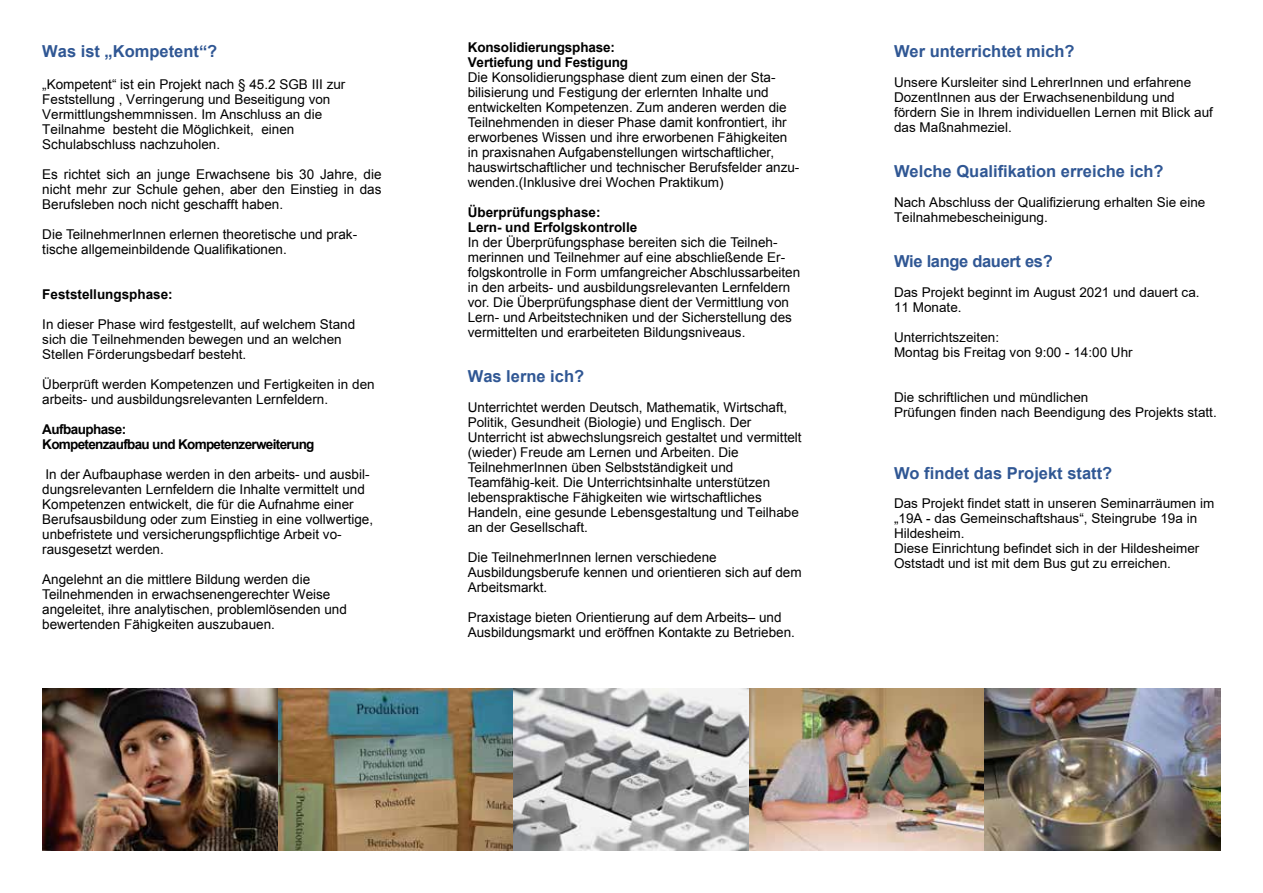
<style>
.page{position:relative;width:1263px;height:893px;background:#fff}
.page>*{position:absolute;margin:0;border:0;box-sizing:border-box;transform-origin:0 0}
.t1{font:700 16.5px "Arial";color:#305794}
.t2{font:700 16.5px "Arial";letter-spacing:-.02em;color:#305794}
.t3{font:13.5px/15px "Arial";color:#000}
.t4{font:700 13.5px/15px "Arial";letter-spacing:-.01em;color:#000}
.t5{font:700 13.5px/15px "Arial";letter-spacing:-.05em;color:#000}
</style>
<div class="page">
<img style="left:43px;top:689px;width:1177px;height:161px">
<p class="t1" style="left:42px;top:40px;width:177px">Was ist „Kompetent“?</p>
<p class="t3" style="left:42px;top:76px;width:305px">„Kompetent“ ist ein Projekt nach § 45.2 SGB III zur Feststellung , Verringerung und Beseitigung von Vermittlungshemmnissen. Im Anschluss an die Teilnahme besteht die Möglichkeit, einen Schulabschluss nachzuholen.</p>
<p class="t3" style="left:42px;top:166px;width:341px;text-align:justify">Es richtet sich an junge Erwachsene bis 30 Jahre, die nicht mehr zur Schule gehen, aber den Einstieg in das Berufsleben noch nicht geschafft haben.</p>
<p class="t3" style="left:42px;top:226px;width:316px">Die TeilnehmerInnen erlernen theoretische und prak&shy;tische allgemeinbildende Qualifikationen.</p>
<p class="t4" style="left:42px;top:286px;width:132px">Feststellungsphase:</p>
<p class="t3" style="left:42px;top:316px;width:314px">In dieser Phase wird festgestellt, auf welchem Stand sich die Teilnehmenden bewegen und an welchen<br>Stellen Förderungsbedarf besteht.</p>
<p class="t3" style="left:42px;top:376px;width:334px">Überprüft werden Kompetenzen und Fertigkeiten in den arbeits- und ausbildungsrelevanten Lernfeldern.</p>
<p class="t5" style="left:42px;top:422px;width:274px">Aufbauphase:<br>Kompetenzaufbau und Kompetenzerweiterung</p>
<p class="t3" style="left:42px;top:466px;width:332px">In der Aufbauphase werden in den arbeits- und ausbil&shy;dungsrelevanten Lernfeldern die Inhalte vermittelt und Kompetenzen entwickelt, die für die Aufnahme einer Berufsausbildung oder zum Einstieg in eine vollwertige, unbefristete und versicherungspflichtige Arbeit vo&shy;rausgesetzt werden.</p>
<p class="t3" style="left:42px;top:571px;width:306px">Angelehnt an die mittlere Bildung werden die Teilnehmenden in erwachsenengerechter Weise angeleitet, ihre analytischen, problemlösenden und bewertenden Fähigkeiten auszubauen.</p>
<p class="t4" style="left:468px;top:41px;width:162px">Konsolidierungsphase:<br>Vertiefung und Festigung</p>
<p class="t3" style="left:468px;top:70px;width:333px">Die Konsolidierungsphase dient zum einen der Sta&shy;bilisierung und Festigung der erlernten Inhalte und entwickelten Kompetenzen. Zum anderen werden die Teilnehmenden in dieser Phase damit konfrontiert, ihr erworbenes Wissen und ihre erworbenen Fähigkeiten in praxisnahen Aufgabenstellungen wirtschaftlicher, hauswirtschaftlicher und technischer Berufsfelder anzu&shy;wenden.(Inklusive drei Wochen Praktikum)</p>
<p class="t4" style="left:468px;top:205px;width:171px">Überprüfungsphase:<br>Lern- und Erfolgskontrolle</p>
<p class="t3" style="left:468px;top:235px;width:334px">In der Überprüfungsphase bereiten sich die Teilneh&shy;merinnen und Teilnehmer auf eine abschließende Er&shy;folgskontrolle in Form umfangreicher Abschlussarbeiten in den arbeits- und ausbildungsrelevanten Lernfeldern vor. Die Überprüfungsphase dient der Vermittlung von Lern- und Arbeitstechniken und der Sicherstellung des vermittelten und erarbeiteten Bildungsniveaus.</p>
<p class="t1" style="left:468px;top:366px;width:118px">Was lerne ich?</p>
<p class="t3" style="left:468px;top:400px;width:335px">Unterrichtet werden Deutsch, Mathematik, Wirtschaft, Politik, Gesundheit (Biologie) und Englisch. Der Unterricht ist abwechslungsreich gestaltet und vermittelt (wieder) Freude am Lernen und Arbeiten. Die TeilnehmerInnen üben Selbstständigkeit und Teamfähig-keit. Die Unterrichtsinhalte unterstützen lebenspraktische Fähigkeiten wie wirtschaftliches Handeln, eine gesunde Lebensgestaltung und Teilhabe an der Gesellschaft.</p>
<p class="t3" style="left:468px;top:550px;width:335px">Die TeilnehmerInnen lernen verschiedene<br>Ausbildungsberufe kennen und orientieren sich auf dem<br>Arbeitsmarkt.</p>
<p class="t3" style="left:468px;top:610px;width:329px">Praxistage bieten Orientierung auf dem Arbeits– und<br>Ausbildungsmarkt und eröffnen Kontakte zu Betrieben.</p>
<p class="t1" style="left:894px;top:39px;width:182px">Wer unterrichtet mich?</p>
<p class="t3" style="left:894px;top:74px;width:320px">Unsere Kursleiter sind LehrerInnen und erfahrene DozentInnen aus der Erwachsenenbildung und fördern Sie in Ihrem individuellen Lernen mit Blick auf das Maßnahmeziel.</p>
<p class="t1" style="left:894px;top:159px;width:271px">Welche Qualifikation erreiche ich?</p>
<p class="t3" style="left:894px;top:194px;width:313px">Nach Abschluss der Qualifizierung erhalten Sie eine<br>Teilnahmebescheinigung.</p>
<p class="t2" style="left:894px;top:249px;width:160px">Wie lange dauert es?</p>
<p class="t3" style="left:894px;top:284px;width:307px">Das Projekt beginnt im August 2021 und dauert ca.<br>11 Monate.</p>
<p class="t3" style="left:894px;top:329px;width:240px">Unterrichtszeiten:<br>Montag bis Freitag von 9:00 - 14:00 Uhr</p>
<p class="t3" style="left:894px;top:389px;width:324px">Die schriftlichen und mündlichen<br>Prüfungen finden nach Beendigung des Projekts statt.</p>
<p class="t1" style="left:894px;top:462px;width:220px">Wo findet das Projekt statt?</p>
<p class="t3" style="left:894px;top:495px;width:322px">Das Projekt findet statt in unseren Seminarräumen im „19A - das Gemeinschaftshaus“, Steingrube 19a in Hildesheim.<br>Diese Einrichtung befindet sich in der Hildesheimer Oststadt und ist mit dem Bus gut zu erreichen.</p>
</div>
